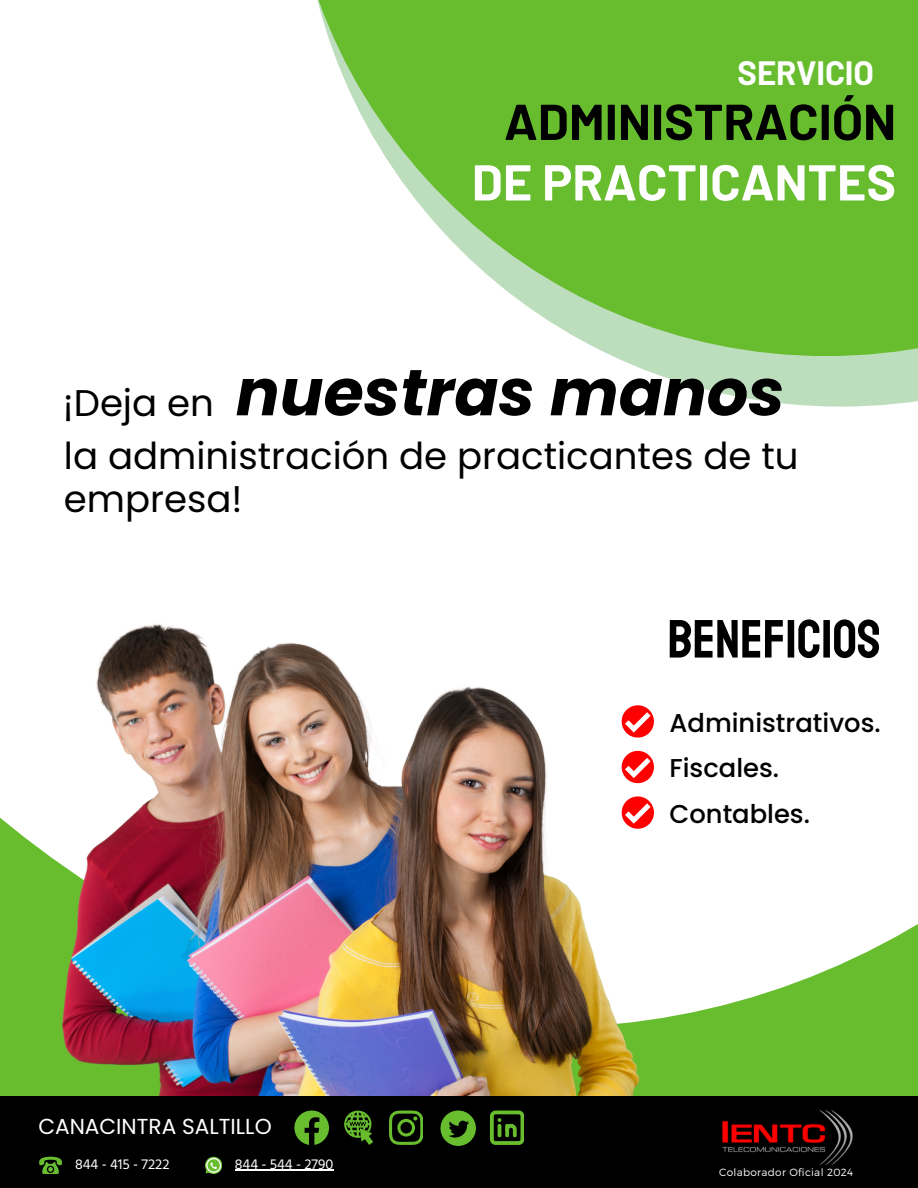
<style>
.page{position:relative;width:918px;height:1188px;background:#fff}
.page>*{position:absolute;margin:0;border:0;box-sizing:border-box;transform-origin:0 0}
.t1{font:italic 700 65.1px "Poppins";color:#000}
.t2{font:53.85px "Staatliches";color:#000}
.t3{font:700 50.25px "Barlow";color:#000}
.t4{font:700 50.25px "Barlow";color:#fff}
.t5{font:37.05px/43.8px "Poppins";color:#000}
.t6{font:700 33px "Barlow";letter-spacing:-.005em;color:#fff}
.t7{font:500 25.8px "Poppins";color:#000}
.t8{font:21.75px "Poppins";color:#fff}
.t9{font:14.55px "Hind Siliguri";color:#fff}
.t10{font:300 10.5px "Montserrat";letter-spacing:.03em;color:#fff}
</style>
<div class="page">
<svg style="left:0;top:817px;width:918px;height:279px"></svg>
<img style="left:63px;top:624px;width:577px;height:472px">
<svg style="left:613px;top:356px;width:305px;height:51px;fill:#bddebd"></svg>
<svg style="left:317px;top:0;width:601px;height:356px;fill:#68bd2f"></svg>
<svg style="left:622px;top:751px;width:32px;height:32px"></svg>
<svg style="left:622px;top:796px;width:32px;height:33px"></svg>
<svg style="left:622px;top:705px;width:32px;height:33px"></svg>
<div style="left:0;top:1096px;width:918px;height:92px;background:#000"></div>
<svg style="left:389px;top:1111px;width:34px;height:33px"></svg>
<svg style="left:294px;top:1111px;width:35px;height:33px"></svg>
<svg style="left:344px;top:1111px;width:29px;height:33px"></svg>
<svg style="left:440px;top:1111px;width:36px;height:35px"></svg>
<svg style="left:490px;top:1111px;width:34px;height:33px"></svg>
<img style="left:722px;top:1110px;width:131px;height:55px">
<svg style="left:205px;top:1157px;width:17px;height:17px"></svg>
<svg style="left:39px;top:1157px;width:23px;height:17px"></svg>
<hr style="left:235px;top:1169px;width:98px;height:2px;background:#fff">
<p class="t6" style="left:738px;top:52px;width:138px">SERVICIO</p>
<p class="t3" style="left:504px;top:90px;width:394px">ADMINISTRACIÓN</p>
<p class="t4" style="left:472px;top:150px;width:426px">DE PRACTICANTES</p>
<p class="t1" style="left:236px;top:347px;width:550px">nuestras manos</p>
<p class="t5" style="left:64px;top:434px;width:736px">la administración de practicantes de tu empresa!</p>
<p class="t5" style="left:63px;top:382px;width:153px">¡Deja en</p>
<p class="t2" style="left:668px;top:606px;width:215px">BENEFICIOS</p>
<p class="t8" style="left:38px;top:1111px;width:235px">CANACINTRA SALTILLO</p>
<p class="t9" style="left:75px;top:1155px;width:96px">844 - 415 - 7222</p>
<p class="t9" style="left:235px;top:1155px;width:100px">844 - 544 - 2790</p>
<p class="t7" style="left:670px;top:704px;width:213px">Administrativos.</p>
<p class="t7" style="left:670px;top:750px;width:111px">Fiscales.</p>
<p class="t7" style="left:670px;top:796px;width:142px">Contables.</p>
<p class="t10" style="left:719px;top:1165px;width:136px">Colaborador Oficial 2024</p>
</div>
